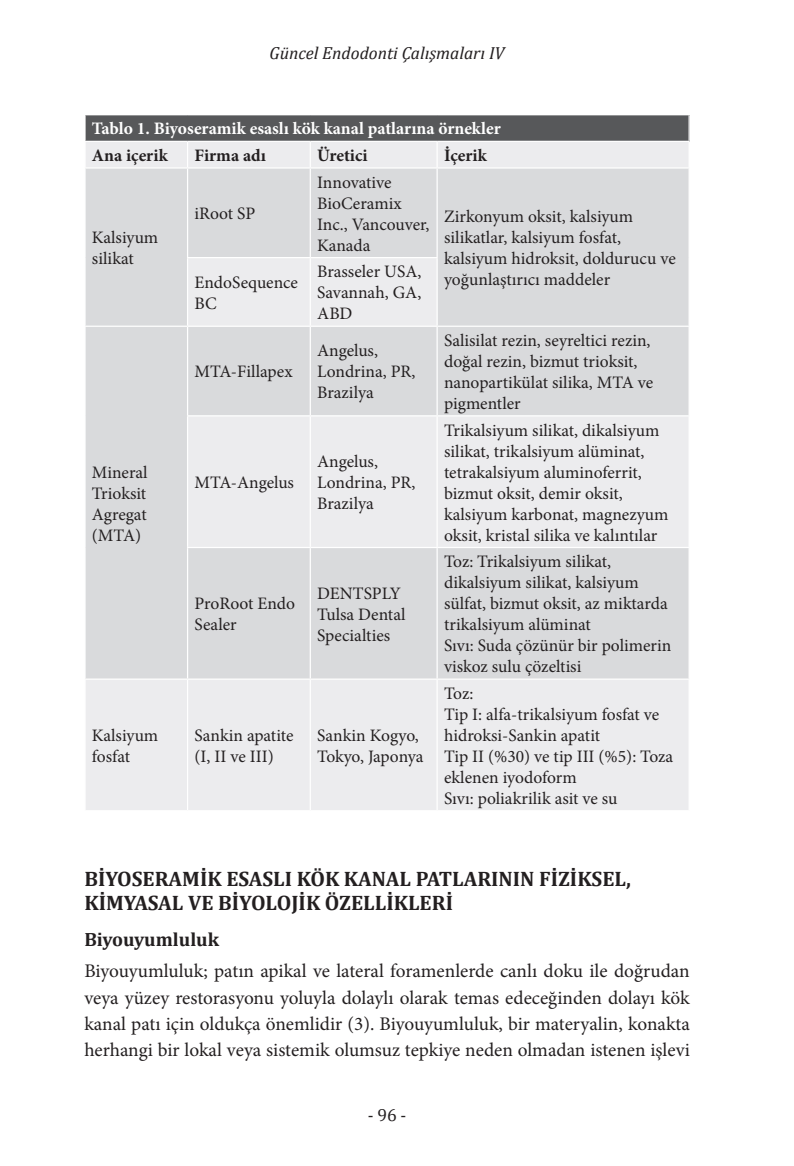
<style>
.page{position:relative;width:794px;height:1166px;background:#fff}
.page>*{position:absolute;margin:0;border:0;box-sizing:border-box;transform-origin:0 0}
.t1{font:700 21px/24.5px "Cambria";color:#231f20}
.t2{font:19.25px/26.2px "Minion Pro";letter-spacing:-.005em;color:#231f20;text-align:justify}
.t3{font:700 19.25px "Cambria";color:#231f20}
.t4{font:17.5px/21px "Minion Pro";color:#231f20}
.t5{font:700 17.5px "Minion Pro";color:#fff}
.t6{font:700 17.5px "Minion Pro";color:#231f20}
.t7{font:italic 17.5px "Cambria";color:#231f20}
.t8{font:17.5px "Cambria";color:#231f20}
</style>
<div class="page">
<div style="left:85px;top:115px;width:604px;height:26px;background:#57585a"></div>
<div style="left:86px;top:142px;width:602px;height:668px;background:#ececee"></div>
<svg style="left:86px;top:169px;width:602px;height:509px;background:#dedee0"></svg>
<svg style="left:187px;top:142px;width:1px;height:25px"></svg>
<svg style="left:310px;top:142px;width:1px;height:25px"></svg>
<hr style="left:436px;top:142px;width:2px;height:25px;background:#fff">
<hr style="left:84px;top:167px;width:104px;height:2px;background:#fff">
<hr style="left:188px;top:167px;width:122px;height:2px;background:#fff">
<hr style="left:187px;top:169px;width:1px;height:88px;background:#fff">
<hr style="left:310px;top:167px;width:127px;height:2px;background:#fff">
<hr style="left:310px;top:169px;width:1px;height:88px;background:#fff">
<hr style="left:437px;top:167px;width:253px;height:2px;background:#fff">
<hr style="left:436px;top:169px;width:2px;height:88px;background:#fff">
<hr style="left:187px;top:257px;width:123px;height:1px;background:#fff">
<hr style="left:187px;top:258px;width:1px;height:68px;background:#fff">
<hr style="left:310px;top:257px;width:128px;height:1px;background:#fff">
<hr style="left:310px;top:258px;width:1px;height:68px;background:#fff">
<hr style="left:436px;top:258px;width:2px;height:68px;background:#fff">
<hr style="left:84px;top:326px;width:104px;height:1px;background:#fff">
<hr style="left:188px;top:326px;width:122px;height:1px;background:#fff">
<hr style="left:187px;top:327px;width:1px;height:88px;background:#fff">
<hr style="left:310px;top:326px;width:127px;height:1px;background:#fff">
<hr style="left:310px;top:327px;width:1px;height:88px;background:#fff">
<hr style="left:437px;top:326px;width:253px;height:1px;background:#fff">
<hr style="left:436px;top:327px;width:2px;height:88px;background:#fff">
<hr style="left:187px;top:415px;width:123px;height:1px;background:#fff">
<hr style="left:187px;top:416px;width:1px;height:131px;background:#fff">
<hr style="left:310px;top:415px;width:127px;height:1px;background:#fff">
<hr style="left:310px;top:416px;width:1px;height:131px;background:#fff">
<hr style="left:437px;top:415px;width:253px;height:1px;background:#fff">
<hr style="left:436px;top:416px;width:2px;height:131px;background:#fff">
<hr style="left:187px;top:547px;width:123px;height:1px;background:#fff">
<hr style="left:187px;top:548px;width:1px;height:130px;background:#fff">
<hr style="left:310px;top:547px;width:127px;height:1px;background:#fff">
<hr style="left:310px;top:548px;width:1px;height:130px;background:#fff">
<hr style="left:437px;top:547px;width:253px;height:1px;background:#fff">
<hr style="left:436px;top:548px;width:2px;height:130px;background:#fff">
<hr style="left:84px;top:678px;width:104px;height:2px;background:#fff">
<hr style="left:188px;top:678px;width:122px;height:2px;background:#fff">
<hr style="left:187px;top:680px;width:1px;height:130px;background:#fff">
<hr style="left:310px;top:678px;width:127px;height:2px;background:#fff">
<hr style="left:310px;top:680px;width:1px;height:130px;background:#fff">
<hr style="left:437px;top:678px;width:253px;height:2px;background:#fff">
<hr style="left:436px;top:680px;width:2px;height:130px;background:#fff">
<hr style="left:84px;top:115px;width:2px;height:26px;background:#fff">
<hr style="left:688px;top:115px;width:2px;height:26px;background:#fff">
<p class="t7" style="left:269px;top:41px;width:237px">Güncel Endodonti Çalışmaları IV</p>
<p class="t5" style="left:92px;top:116px;width:410px">Tablo 1. Biyoseramik esaslı kök kanal patlarına örnekler</p>
<p class="t6" style="left:92px;top:143px;width:77px">Ana içerik</p>
<p class="t6" style="left:194px;top:143px;width:73px">Firma adı</p>
<p class="t6" style="left:317px;top:143px;width:52px">Üretici</p>
<p class="t6" style="left:444px;top:143px;width:44px">İçerik</p>
<p class="t4" style="left:92px;top:227px;width:68px">Kalsiyum silikat</p>
<p class="t4" style="left:92px;top:461px;width:57px;text-align:justify">Mineral Trioksit Agregat (MTA)</p>
<p class="t4" style="left:317px;top:172px;width:114px">Innovative<br>BioCeramix<br>Inc., Vancouver,<br>Kanada</p>
<p class="t4" style="left:194px;top:203px;width:62px">iRoot SP</p>
<p class="t4" style="left:444px;top:206px;width:233px">Zirkonyum oksit, kalsiyum silikatlar, kalsiyum fosfat, kalsiyum hidroksit, doldurucu ve</p>
<p class="t4" style="left:317px;top:261px;width:106px;text-align:justify">Brasseler USA, Savannah, GA, ABD</p>
<p class="t4" style="left:194px;top:272px;width:105px">EndoSequence</p>
<p class="t4" style="left:444px;top:269px;width:168px">yoğunlaştırıcı maddeler</p>
<p class="t4" style="left:194px;top:293px;width:24px">BC</p>
<p class="t4" style="left:194px;top:361px;width:100px">MTA-Fillapex</p>
<p class="t4" style="left:194px;top:472px;width:101px">MTA-Angelus</p>
<p class="t4" style="left:317px;top:340px;width:100px">Angelus,<br>Londrina, PR,<br>Brazilya</p>
<p class="t4" style="left:444px;top:330px;width:211px">Salisilat rezin, seyreltici rezin, doğal rezin, bizmut trioksit, nanopartikülat silika, MTA ve pigmentler</p>
<p class="t4" style="left:317px;top:451px;width:100px">Angelus,<br>Londrina, PR,<br>Brazilya</p>
<p class="t4" style="left:444px;top:419px;width:226px">Trikalsiyum silikat, dikalsiyum silikat, trikalsiyum alüminat, tetrakalsiyum aluminoferrit, bizmut oksit, demir oksit, kalsiyum karbonat, magnezyum oksit, kristal silika ve kalıntılar</p>
<p class="t4" style="left:194px;top:593px;width:102px">ProRoot Endo<br>Sealer</p>
<p class="t4" style="left:317px;top:583px;width:90px">DENTSPLY<br>Tulsa Dental<br>Specialties</p>
<p class="t4" style="left:444px;top:551px;width:229px">Toz: Trikalsiyum silikat, dikalsiyum silikat, kalsiyum sülfat, bizmut oksit, az miktarda trikalsiyum alüminat<br>Sıvı: Suda çözünür bir polimerin viskoz sulu çözeltisi</p>
<p class="t4" style="left:92px;top:725px;width:68px">Kalsiyum fosfat</p>
<p class="t4" style="left:194px;top:725px;width:100px">Sankin apatite (I, II ve III)</p>
<p class="t4" style="left:317px;top:725px;width:108px">Sankin Kogyo,<br>Tokyo, Japonya</p>
<p class="t4" style="left:444px;top:683px;width:231px">Toz:<br>Tip I: alfa-trikalsiyum fosfat ve hidroksi-Sankin apatit<br>Tip II (%30) ve tip III (%5): Toza eklenen iyodoform<br>Sıvı: poliakrilik asit ve su</p>
<p class="t1" style="left:84px;top:865px;width:548px">BIYOSERAMIK ESASLI KÖK KANAL PATLARININ FIZIKSEL,<br>KIMYASAL VE BIYOLOJIK ÖZELLIKLERI</p>
<p class="t3" style="left:84px;top:926px;width:136px">Biyouyumluluk</p>
<p class="t2" style="left:84px;top:958px;width:607px">Biyouyumluluk; patın apikal ve lateral foramenlerde canlı doku ile doğrudan veya yüzey restorasyonu yoluyla dolaylı olarak temas edeceğinden dolayı kök kanal patı için oldukça önemlidir (3). Biyouyumluluk, bir materyalin, konakta herhangi bir lokal veya sistemik olumsuz tepkiye neden olmadan istenen işlevi</p>
<p class="t8" style="left:368px;top:1104px;width:40px">- 96 -</p>
</div>
